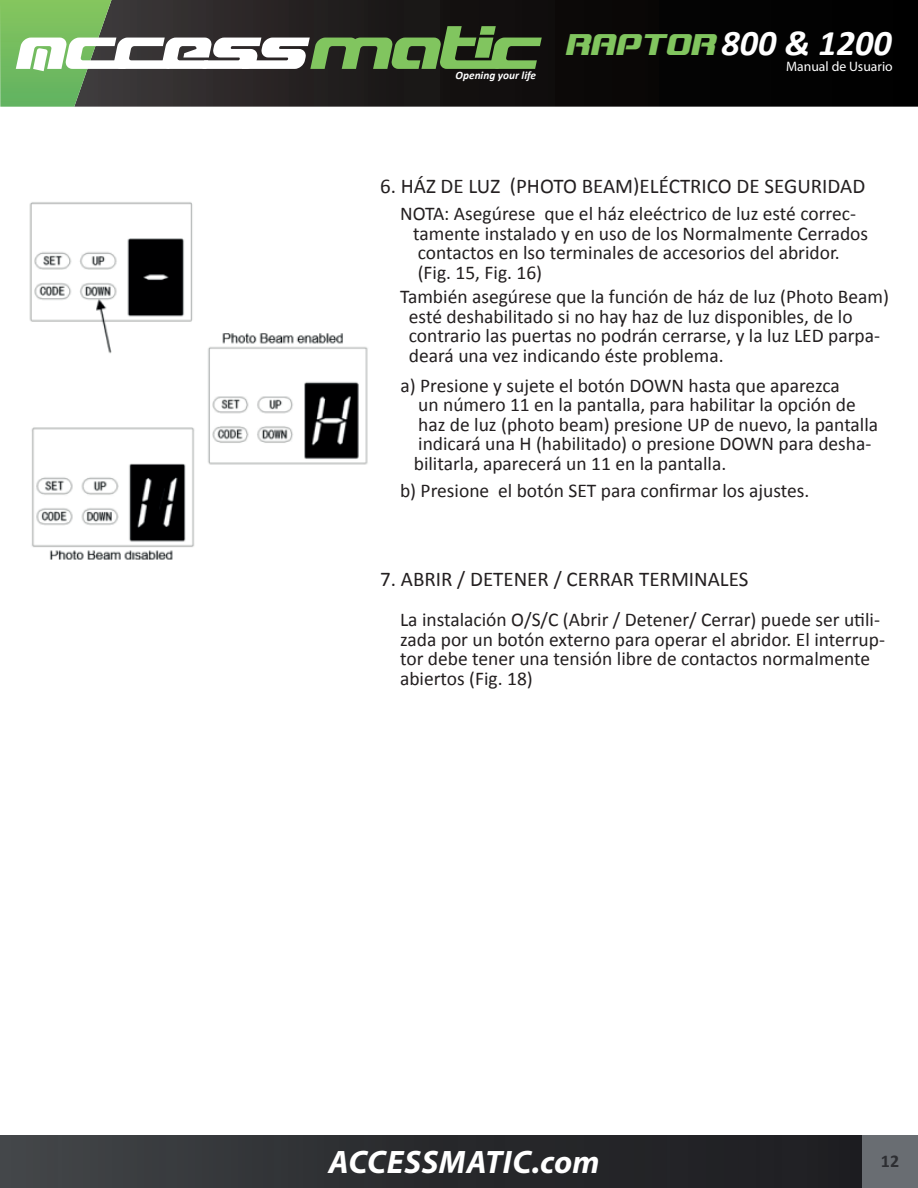
<style>
.page{position:relative;width:918px;height:1188px;background:#fff}
.page>*{position:absolute;margin:0;border:0;box-sizing:border-box;transform-origin:0 0}
.t1{font:italic 700 36.15px "Calibri";color:#fff}
.t2{font:italic 700 32.55px "Myriad Pro";letter-spacing:.02em;color:#fff}
.t3{font:21px "Calibri";color:#231f20}
.t4{font:19.5px/19.5px "Calibri";color:#231f20}
.t5{font:700 18px "Calibri";color:#2d2e32}
.t6{font:13.65px "Myriad Pro";color:#fff}
.t7{font:italic 700 11.25px "Calibri";color:#fff}
.s1{font-family:"Blaster";font-weight:400;color:#81c55f}
</style>
<div class="page">
<img style="left:29px;top:202px;width:339px;height:358px">
<svg style="left:111px;top:0;width:807px;height:107px;background:#121010"></svg>
<div style="left:0;top:1136px;width:918px;height:52px;background:linear-gradient(to right,#3f4245,#18171b)"></div>
<svg style="left:0;top:0;width:111px;height:107px;background:#6ca85b"></svg>
<svg style="left:16px;top:26px;width:526px;height:45px"></svg>
<div style="left:863px;top:1136px;width:55px;height:52px;background:#696d72"></div>
<p class="t7" style="left:456px;top:69px;width:82px">Opening your life</p>
<h1 class="t1" style="left:565px;top:20px;width:329px"><span class="s1">RAPTOR</span> 800 &amp; 1200</h1>
<p class="t6" style="left:786px;top:58px;width:108px">Manual de Usuario</p>
<p class="t3" style="left:380px;top:173px;width:487px">6. HÁZ DE LUZ (PHOTO BEAM)ELÉCTRICO DE SEGURIDAD</p>
<p class="t4" style="left:413px;top:204px;width:456px;text-indent:-13px">NOTA: Asegúrese que el ház eleéctrico de luz esté correc&shy;tamente instalado y en uso de los Normalmente Cerrados contactos en lso terminales de accesorios del abridor. (Fig. 15, Fig. 16)</p>
<p class="t4" style="left:409px;top:287px;width:482px;text-indent:-9px">También asegúrese que la función de ház de luz (Photo Beam) esté deshabilitado si no hay haz de luz disponibles, de lo contrario las puertas no podrán cerrarse, y la luz LED parpa&shy;deará una vez indicando éste problema.</p>
<p class="t4" style="left:414px;top:375px;width:466px;text-indent:-13px">a) Presione y sujete el botón DOWN hasta que aparezca<br>un número 11 en la pantalla, para habilitar la opción de haz de luz (photo beam) presione UP de nuevo, la pantalla indicará una H (habilitado) o presione DOWN para desha&shy;bilitarla, aparecerá un 11 en la pantalla.</p>
<p class="t4" style="left:400px;top:481px;width:411px">b) Presione el botón SET para confirmar los ajustes.</p>
<p class="t3" style="left:380px;top:566px;width:370px">7. ABRIR / DETENER / CERRAR TERMINALES</p>
<p class="t4" style="left:400px;top:610px;width:486px">La instalación O/S/C (Abrir / Detener/ Cerrar) puede ser utili&shy;zada por un botón externo para operar el abridor. El interrup&shy;tor debe tener una tensión libre de contactos normalmente abiertos (Fig. 18)</p>
<h2 class="t2" style="left:329px;top:1141px;width:272px">ACCESSMATIC.com</h2>
<p class="t5" style="left:881px;top:1150px;width:20px">12</p>
</div>
